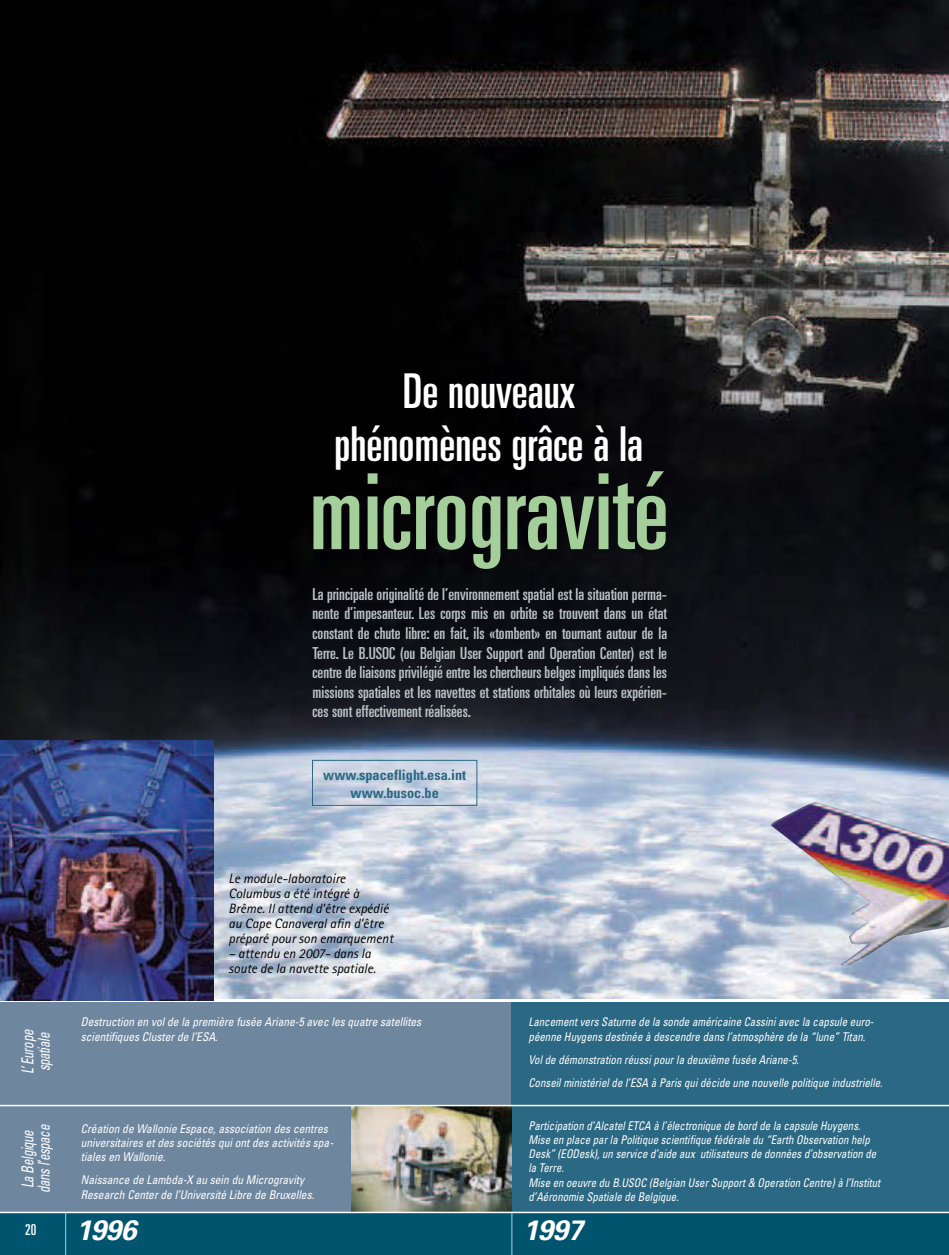
<style>
.page{position:relative;width:949px;height:1255px;background:#fff}
.page>*{position:absolute;margin:0;border:0;box-sizing:border-box;transform-origin:0 0}
.t1{font:ultra-condensed 105px "Univers";color:#a4ce9a}
.t2{font:ultra-condensed 48px/52.5px "Univers";color:#fff;text-align:center}
.t3{font:italic 700 28.05px "Univers";letter-spacing:-.025em;color:#fff}
.t4{font:ultra-condensed 16.5px/19.5px "Univers";color:#bac3c6;text-align:justify;scale:1.05 1}
.t5{font:italic condensed 16.5px/16.5px "Univers";letter-spacing:-.03em;color:#fff;scale:.78 1}
.t6{font:ultra-condensed 15px "Univers";color:#fff}
.t7{font:700 condensed 14.25px/18px "Univers";color:#2b6884;text-align:center}
.t8{font:italic 13.5px/15px "Rotis Sans Serif";color:#000}
.t9{font:italic condensed 12px/14.2px "Univers";color:#fff;scale:.9 1}
.t10{font:italic condensed 12px/14.2px "Univers";color:#fff;scale:.95 1}
.t11{font:italic condensed 12px/14.2px "Univers";color:#fff;scale:.91 1}
</style>
<div class="page">
<img style="left:0;top:0;width:948px;height:998px">
<div style="left:0;top:1212px;width:948px;height:42px;background:#00546e"></div>
<div style="left:0;top:999px;width:511px;height:213px;background:#6e879f"></div>
<div style="left:511px;top:999px;width:437px;height:213px;background:#2b6884"></div>
<img style="left:351px;top:1106px;width:160px;height:105px">
<hr style="left:0;top:1104px;width:948px;height:2px;background:#fff">
<hr style="left:0;top:1211px;width:948px;height:2px;background:#fff">
<hr style="left:0;top:998px;width:948px;height:3px;background:#fff">
<img style="left:0;top:740px;width:213px;height:260px">
<div style="left:312px;top:760px;width:165px;height:45px;border:1px solid #2b6884"></div>
<hr style="left:65px;top:1212px;width:1px;height:42px;background:#afcde1">
<img style="left:770px;top:588px;width:178px;height:376px">
<hr style="left:511px;top:1212px;width:1px;height:42px;background:#afcde1">
<h2 class="t2" style="left:334px;top:364px;width:310px">De nouveaux phénomènes grâce à la</h2>
<h1 class="t1" style="left:309px;top:452px;width:361px">microgravité</h1>
<p class="t4" style="left:312px;top:584px;width:339px">La principale originalité de l’environnement spatial est la situation perma&shy;nente d’impesanteur. Les corps mis en orbite se trouvent dans un état constant de chute libre: en fait, ils «tombent» en tournant autour de la Terre. Le B.USOC (ou Belgian User Support and Operation Center) est le centre de liaisons privilégié entre les chercheurs belges impliqués dans les missions spatiales et les navettes et stations orbitales où leurs expérien&shy;ces sont effectivement réalisées.</p>
<p class="t7" style="left:323px;top:765px;width:144px">www.spaceflight.esa.int www.busoc.be</p>
<p class="t5" style="left:19px;top:1074px;width:59px;rotate:-90deg">L’ Europe spatiale</p>
<p class="t5" style="left:19px;top:1192px;width:89px;text-align:center;rotate:-90deg">La Belgique dans l’espace</p>
<p class="t6" style="left:25px;top:1220px;width:13px">20</p>
<p class="t8" style="left:228px;top:871px;width:166px">Le module-laboratoire<br>Columbus a été intégré à<br>Brême. Il attend d’être expédié au Cape Canaveral afin d’être préparé pour son emarquement</p>
<p class="t8" style="left:228px;top:946px;width:149px">– attendu en 2007- dans la soute de la navette spatiale.</p>
<p class="t11" style="left:528px;top:1014px;width:379px">Lancement vers Saturne de la sonde américaine Cassini avec la capsule euro&shy;péenne Huygens destinée à descendre dans l’atmosphère de la “lune” Titan.</p>
<p class="t11" style="left:528px;top:1047px;width:390px;line-height:23.2px">Vol de démonstration réussi pour la deuxième fusée Ariane-5.<br>Conseil ministériel de l’ESA à Paris qui décide une nouvelle politique industrielle.</p>
<p class="t9" style="left:528px;top:1118px;width:392px">Participation d’Alcatel ETCA à l’électronique de bord de la capsule Huygens.<br>Mise en place par la Politique scientifique fédérale du “Earth Observation help Desk” (EODesk), un service d’aide aux utilisateurs de données d’observation de la Terre.<br>Mise en oeuvre du B.USOC (Belgian User Support &amp; Operation Centre) à l’Institut d’Aéronomie Spatiale de Belgique.</p>
<p class="t10" style="left:81px;top:1014px;width:360px">Destruction en vol de la première fusée Ariane-5 avec les quatre satellites scientifiques Cluster de l’ESA.</p>
<p class="t10" style="left:81px;top:1121px;width:266px">Création de Wallonie Espace, association des centres universitaires et des sociétés qui ont des activités spa&shy;tiales en Wallonie.</p>
<p class="t10" style="left:81px;top:1172px;width:247px">Naissance de Lambda-X au sein du Microgravity<br>Research Center de l’Université Libre de Bruxelles.</p>
<h3 class="t3" style="left:76px;top:1212px;width:62px">1996</h3>
<h3 class="t3" style="left:522px;top:1212px;width:62px">1997</h3>
</div>
